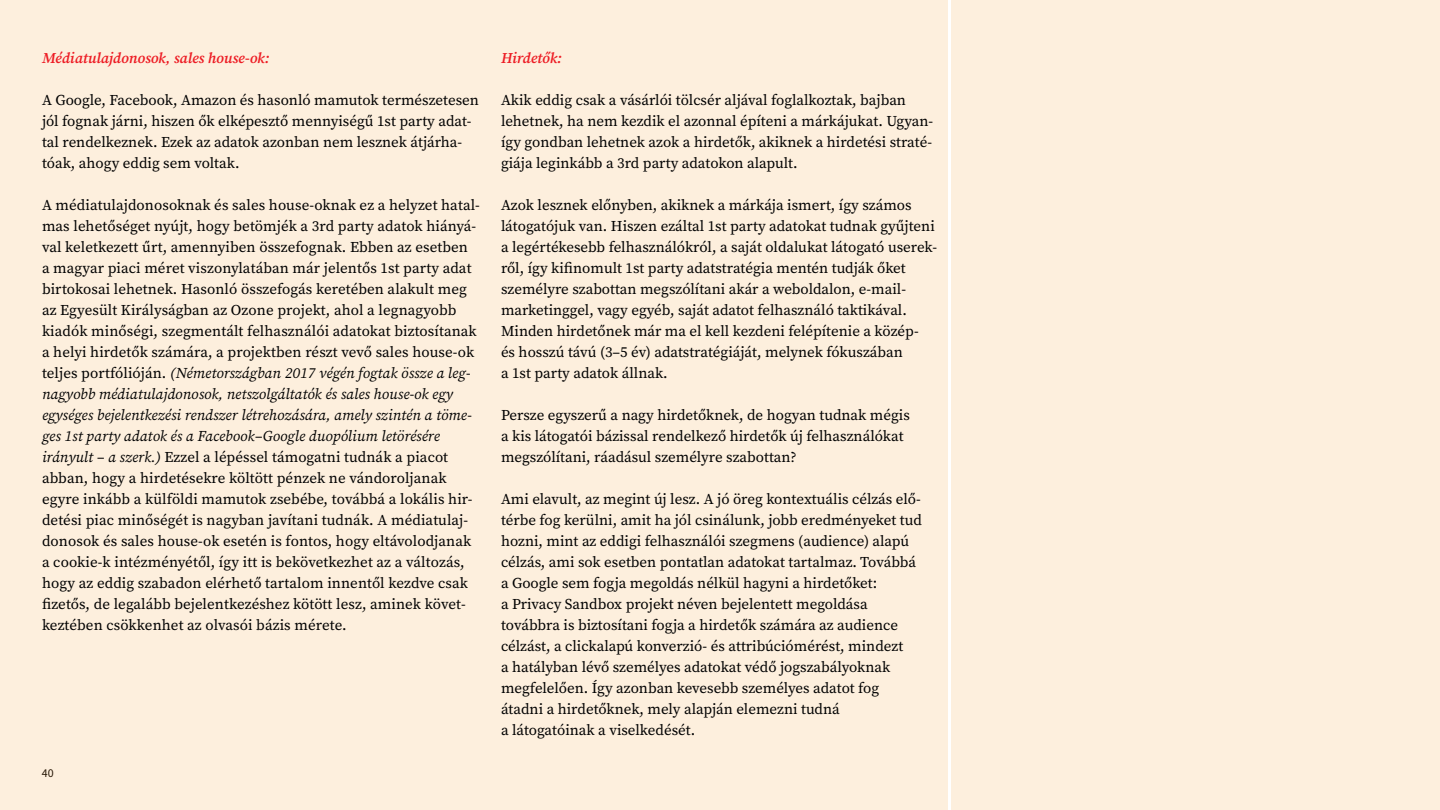
<style>
.page{position:relative;width:1440px;height:810px;background:#fff}
.page>*{position:absolute;margin:0;border:0;box-sizing:border-box;transform-origin:0 0}
.t1{font:15px/21px "Source Serif Pro";color:#000}
.t2{font:italic 600 15px "Source Serif Pro";letter-spacing:-.005em;color:#ed1c24}
.t3{font:12px "Source Sans Pro";color:#000}
.s1{font-style:italic}
</style>
<div class="page">
<div style="left:951px;top:0;width:489px;height:810px;background:#fdefdd"></div>
<div style="left:0;top:0;width:948px;height:810px;background:#fdefdd"></div>
<p class="t2" style="left:42px;top:49px;width:229px">Médiatulajdonosok, sales house-ok:</p>
<p class="t1" style="left:42px;top:89px;width:438px">A Google, Facebook, Amazon és hasonló mamutok természetesen jól fognak járni, hiszen ők elképesztő mennyiségű 1st party adat&shy;tal rendelkeznek. Ezek az adatok azonban nem lesznek átjárha&shy;tóak, ahogy eddig sem voltak.</p>
<p class="t1" style="left:42px;top:194px;width:439px">A médiatulajdonosoknak és sales house-oknak ez a helyzet hatal&shy;mas lehetőséget nyújt, hogy betömjék a 3rd party adatok hiányá&shy;val keletkezett űrt, amennyiben összefognak. Ebben az esetben<br>a magyar piaci méret viszonylatában már jelentős 1st party adat birtokosai lehetnek. Hasonló összefogás keretében alakult meg az Egyesült Királyságban az Ozone projekt, ahol a legnagyobb kiadók minőségi, szegmentált felhasználói adatokat biztosítanak a helyi hirdetők számára, a projektben részt vevő sales house-ok teljes portfólióján. <span class="s1">(Németországban 2017 végén fogtak össze a leg&shy;nagyobb médiatulajdonosok, netszolgáltatók és sales house-ok egy egységes bejelentkezési rendszer létrehozására, amely szintén a töme&shy;ges 1st party adatok és a Facebook–Google duopólium letörésére irányult – a szerk.)</span> Ezzel a lépéssel támogatni tudnák a piacot abban, hogy a hirdetésekre költött pénzek ne vándoroljanak egyre inkább a külföldi mamutok zsebébe, továbbá a lokális hir&shy;detési piac minőségét is nagyban javítani tudnák. A médiatulaj&shy;donosok és sales house-ok esetén is fontos, hogy eltávolodjanak a cookie-k intézményétől, így itt is bekövetkezhet az a változás, hogy az eddig szabadon elérhető tartalom innentől kezdve csak fizetős, de legalább bejelentkezéshez kötött lesz, aminek követ&shy;keztében csökkenhet az olvasói bázis mérete.</p>
<p class="t3" style="left:42px;top:766px;width:13px">40</p>
<p class="t2" style="left:501px;top:49px;width:62px">Hirdetők:</p>
<p class="t1" style="left:501px;top:89px;width:434px">Akik eddig csak a vásárlói tölcsér aljával foglalkoztak, bajban lehetnek, ha nem kezdik el azonnal építeni a márkájukat. Ugyan&shy;így gondban lehetnek azok a hirdetők, akiknek a hirdetési straté&shy;giája leginkább a 3rd party adatokon alapult.</p>
<p class="t1" style="left:501px;top:194px;width:438px">Azok lesznek előnyben, akiknek a márkája ismert, így számos látogatójuk van. Hiszen ezáltal 1st party adatokat tudnak gyűjteni a legértékesebb felhasználókról, a saját oldalukat látogató userek&shy;ről, így kifinomult 1st party adatstratégia mentén tudják őket személyre szabottan megszólítani akár a weboldalon, e-mail&shy;marketinggel, vagy egyéb, saját adatot felhasználó taktikával.<br>Minden hirdetőnek már ma el kell kezdeni felépítenie a közép-<br>és hosszú távú (3–5 év) adatstratégiáját, melynek fókuszában<br>a 1st party adatok állnak.</p>
<p class="t1" style="left:501px;top:404px;width:410px">Persze egyszerű a nagy hirdetőknek, de hogyan tudnak mégis a kis látogatói bázissal rendelkező hirdetők új felhasználókat megszólítani, ráadásul személyre szabottan?</p>
<p class="t1" style="left:501px;top:488px;width:422px">Ami elavult, az megint új lesz. A jó öreg kontextuális célzás elő&shy;térbe fog kerülni, amit ha jól csinálunk, jobb eredményeket tud hozni, mint az eddigi felhasználói szegmens (audience) alapú célzás, ami sok esetben pontatlan adatokat tartalmaz. Továbbá a Google sem fogja megoldás nélkül hagyni a hirdetőket:<br>a Privacy Sandbox projekt néven bejelentett megoldása továbbra is biztosítani fogja a hirdetők számára az audience célzást, a clickalapú konverzió- és attribúciómérést, mindezt<br>a hatályban lévő személyes adatokat védő jogszabályoknak megfelelően. Így azonban kevesebb személyes adatot fog átadni a hirdetőknek, mely alapján elemezni tudná<br>a látogatóinak a viselkedését.</p>
</div>
